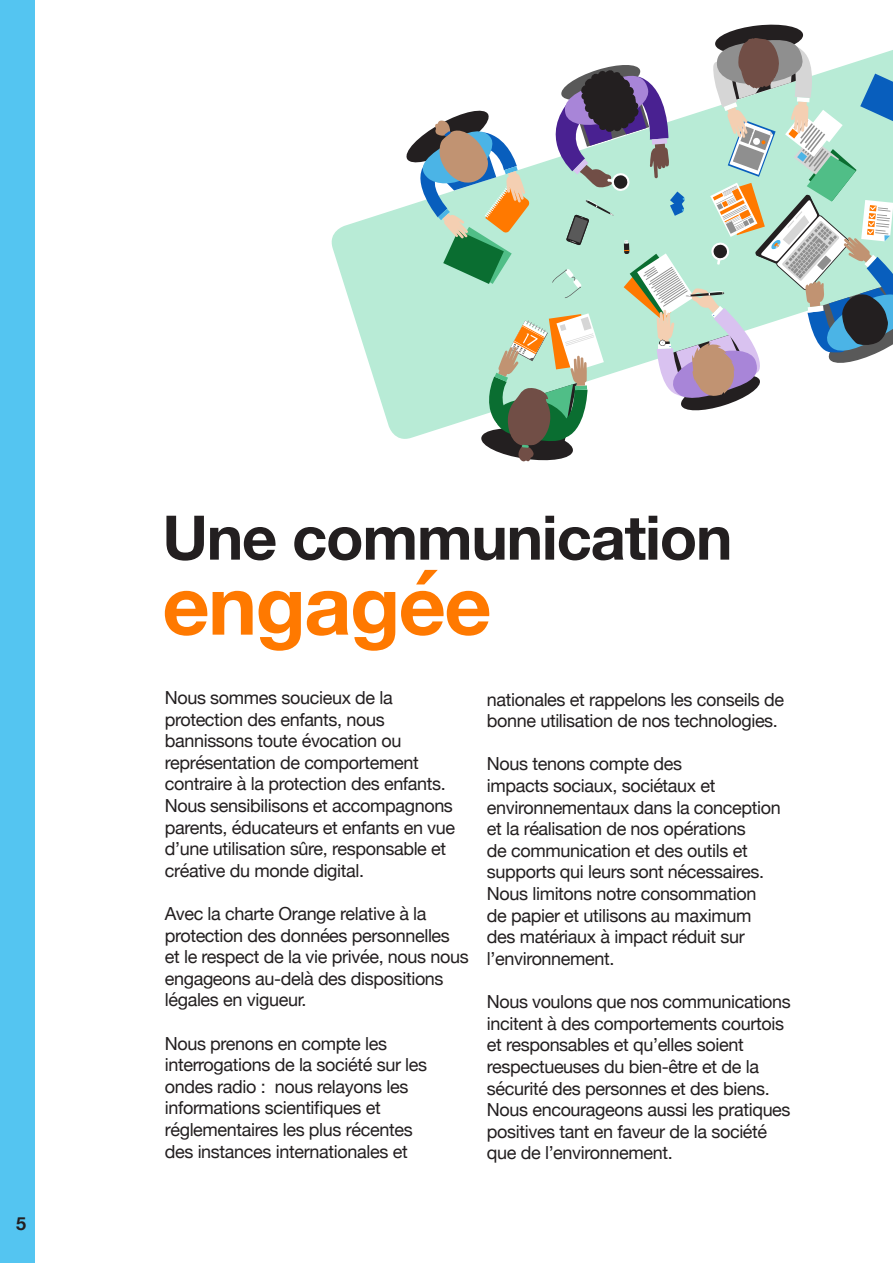
<style>
.page{position:relative;width:893px;height:1263px;background:#fff}
.page>*{position:absolute;margin:0;border:0;box-sizing:border-box;transform-origin:0 0}
.t1{font:700 82.5px "Helvetica Neue";letter-spacing:-.02em;color:#ff7900}
.t2{font:700 61.5px "Helvetica Neue";letter-spacing:-.02em;color:#231f20}
.t3{font:18px/21.6px "Helvetica Neue";letter-spacing:-.02em;color:#231f20}
.t4{font:700 18px "Helvetica Neue";color:#231f20}
</style>
<div class="page">
<div style="left:0;top:0;width:34px;height:1263px;background:#54c5f1"></div>
<svg style="left:331px;top:207px;width:72px;height:232px;fill:#b8ebd6"></svg>
<svg style="left:403px;top:24px;width:490px;height:438px"></svg>
<p class="t4" style="left:16px;top:1210px;width:12px">5</p>
<p class="t2" style="left:162px;top:489px;width:572px">Une communication</p>
<p class="t1" style="left:162px;top:540px;width:331px">engagée</p>
<p class="t3" style="left:165px;top:688px;width:292px">Nous sommes soucieux de la protection des enfants, nous bannissons toute évocation ou représentation de comportement contraire à la protection des enfants.<br>Nous sensibilisons et accompagnons parents, éducateurs et enfants en vue d’une utilisation sûre, responsable et créative du monde digital.</p>
<p class="t3" style="left:165px;top:904px;width:306px">Avec la charte Orange relative à la protection des données personnelles et le respect de la vie privée, nous nous engageons au-delà des dispositions légales en vigueur.</p>
<p class="t3" style="left:165px;top:1033px;width:264px">Nous prenons en compte les interrogations de la société sur les ondes radio : nous relayons les informations scientifiques et réglementaires les plus récentes des instances internationales et</p>
<p class="t3" style="left:487px;top:689px;width:299px">nationales et rappelons les conseils de bonne utilisation de nos technologies.</p>
<p class="t3" style="left:487px;top:754px;width:295px">Nous tenons compte des<br>impacts sociaux, sociétaux et environnementaux dans la conception et la réalisation de nos opérations<br>de communication et des outils et supports qui leurs sont nécessaires.<br>Nous limitons notre consommation de papier et utilisons au maximum des matériaux à impact réduit sur l’environnement.</p>
<p class="t3" style="left:487px;top:992px;width:306px">Nous voulons que nos communications incitent à des comportements courtois et responsables et qu’elles soient respectueuses du bien-être et de la sécurité des personnes et des biens.<br>Nous encourageons aussi les pratiques positives tant en faveur de la société que de l’environnement.</p>
</div>
